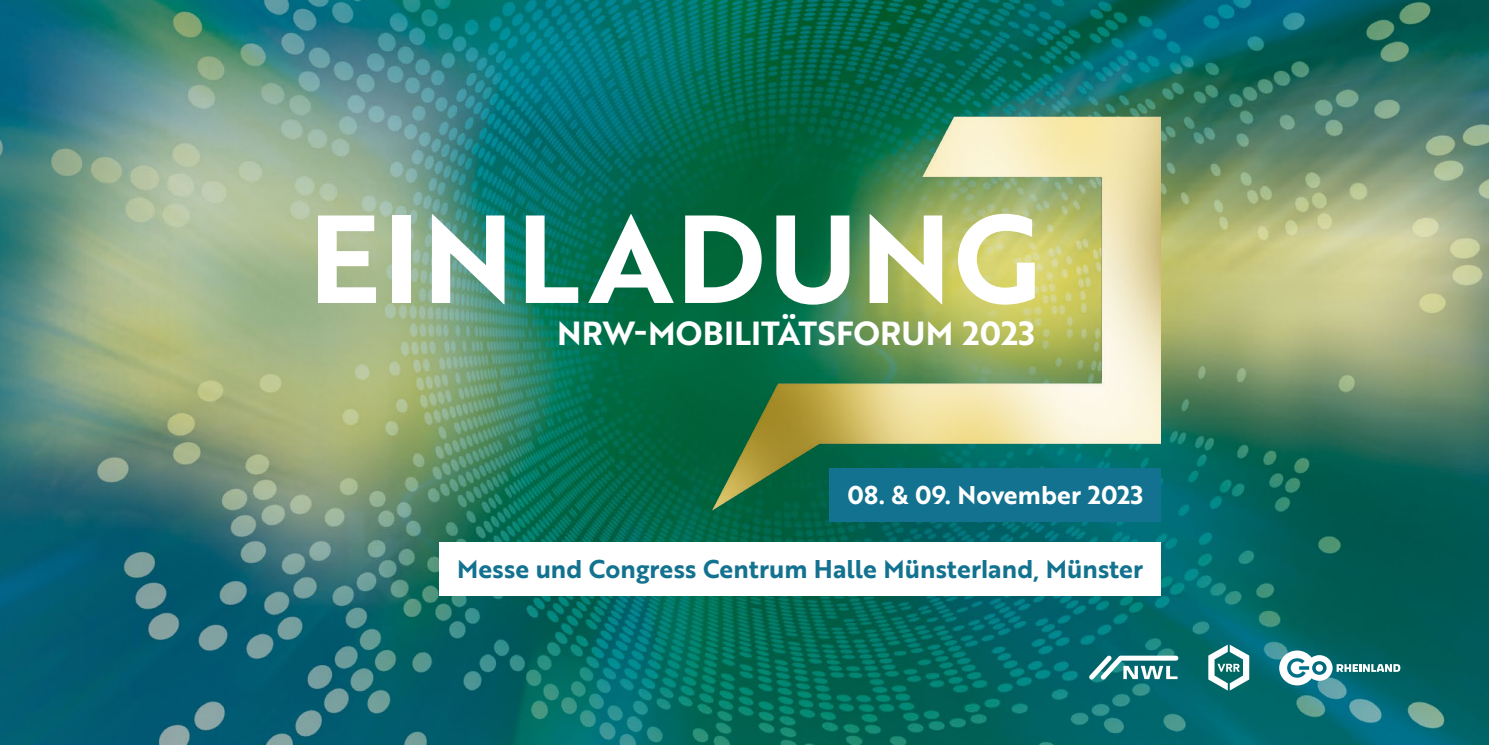
<style>
.page{position:relative;width:1489px;height:745px;background:#fff}
.page>*{position:absolute;margin:0;border:0;box-sizing:border-box;transform-origin:0 0}
.t1{font:121.25px "Brother 1816 Bold";letter-spacing:.02em;color:#fff}
.t2{font:32.5px "Brother 1816 Bold";letter-spacing:.005em;color:#fff}
.t3{font:25px "Brother 1816 Bold";letter-spacing:.005em;color:#12728f}
.t4{font:25px "Brother 1816 Bold";letter-spacing:.005em;color:#fff}
</style>
<div class="page">
<img style="left:0;top:0;width:1488px;height:744px">
<img style="left:694px;top:0;width:466px;height:542px">
<svg style="left:1088px;top:655px;width:90px;height:24px"></svg>
<svg style="left:1208px;top:644px;width:41px;height:46px"></svg>
<svg style="left:1279px;top:650px;width:121px;height:35px"></svg>
<div style="left:1315px;top:664px;width:7px;height:7px;background:#fff;border-radius:50%"></div>
<div style="left:439px;top:542px;width:721px;height:53px;background:#fff"></div>
<div style="left:829px;top:468px;width:331px;height:53px;background:#12728f"></div>
<h1 class="t1" style="left:308px;top:167px;width:733px">EINLADUNG</h1>
<h2 class="t2" style="left:557px;top:308px;width:479px">NRW-MOBILITÄTSFORUM 2023</h2>
<p class="t4" style="left:847px;top:476px;width:297px">08. &amp; 09. November 2023</p>
<p class="t3" style="left:457px;top:550px;width:687px">Messe und Congress Centrum Halle Münsterland, Münster</p>
</div>
